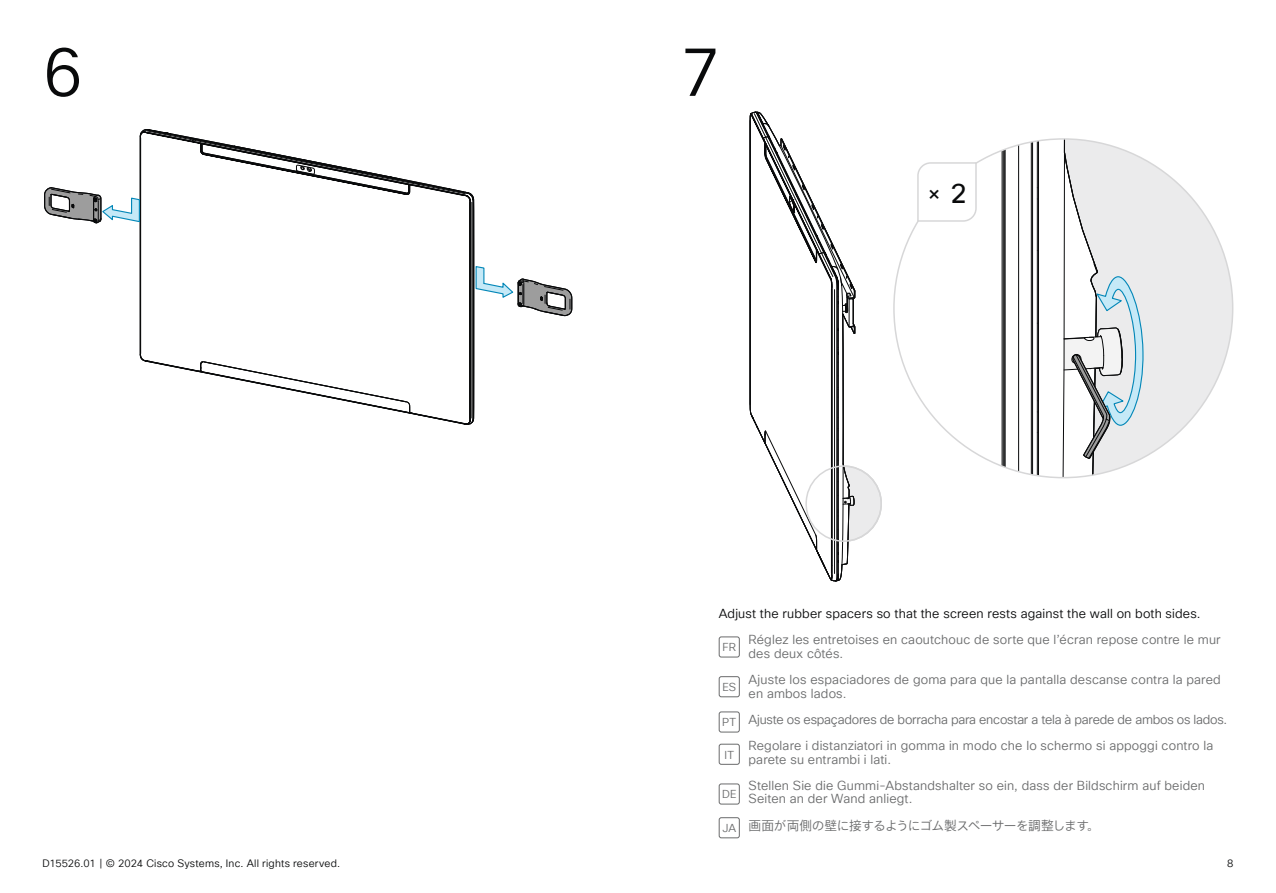
<style>
.page{position:relative;width:1276px;height:893px;background:#fff}
.page>*{position:absolute;margin:0;border:0;box-sizing:border-box;transform-origin:0 0}
.Step_number_-_left{font:67.5px "Cisco Sans TT Light";color:#090a0b}
.Repetitions{font:27px "Cisco Sans TT Light";color:#090a0b}
.Body_5_French_hanging{font:12.75px/13.5px "Cisco Sans TT Light";letter-spacing:.01em;color:#6a6b6c}
.Body_1{font:12.75px "Cisco Sans TT Light";letter-spacing:.015em;color:#090a0b}
.Body_5_French_hanging-2{font:12.75px "Cisco Sans TT Light";letter-spacing:-.015em;color:#6a6b6c}
.Body_5_French_hanging-3{font:12.75px "Cisco Sans JPN Light";letter-spacing:-.05em;color:#6a6b6c}
.Body_1_center_French_for_Product_overvie{font:11.25px "Cisco Sans TT Light";letter-spacing:.015em;color:#6a6b6c}
.t1{font:10.5px "Cisco Sans TT Light";letter-spacing:.02em;color:#090a0b}
.s1{font-family:"Cisco Sans TT"}
</style>
<div class="page">
<svg style="left:44px;top:129px;width:529px;height:296px"></svg>
<div style="left:806px;top:466px;width:75px;height:75px;background:#ebebec;border-radius:50%"></div>
<svg style="left:749px;top:111px;width:106px;height:471px"></svg>
<div style="left:805px;top:465px;width:77px;height:77px;border:2px solid #d7d7d8;border-radius:50%"></div>
<div style="left:894px;top:139px;width:338px;height:339px;background:#ebebec;border-radius:50%"></div>
<svg style="left:894px;top:139px;width:249px;height:339px"></svg>
<div style="left:719px;top:636px;width:20px;height:21px;border:1px solid #6a6b6c;border-radius:2px"></div>
<div style="left:719px;top:676px;width:20px;height:21px;border:1px solid #6a6b6c;border-radius:2px"></div>
<div style="left:719px;top:711px;width:20px;height:21px;border:1px solid #6a6b6c;border-radius:2px"></div>
<div style="left:719px;top:744px;width:20px;height:21px;border:1px solid #6a6b6c;border-radius:2px"></div>
<div style="left:719px;top:784px;width:20px;height:20px;border:1px solid #6a6b6c;border-radius:2px"></div>
<div style="left:719px;top:817px;width:20px;height:21px;border:1px solid #6a6b6c;border-radius:2px"></div>
<p class="Step_number_-_left" style="left:43px;top:28px;width:42px">6</p>
<p class="Step_number_-_left" style="left:680px;top:28px;width:42px">7</p>
<p class="Repetitions" style="left:926px;top:176px;width:42px">× <span class="s1">2</span></p>
<p class="Body_1" style="left:719px;top:605px;width:483px">Adjust the rubber spacers so that the screen rests against the wall on both sides.</p>
<p class="Body_1_center_French_for_Product_overvie" style="left:722px;top:640px;width:15px">FR</p>
<p class="Body_5_French_hanging" style="left:748px;top:634px;width:473px">Réglez les entretoises en caoutchouc de sorte que l’écran repose contre le mur des deux côtés.</p>
<p class="Body_1_center_French_for_Product_overvie" style="left:722px;top:680px;width:15px">ES</p>
<p class="Body_5_French_hanging" style="left:748px;top:673px;width:474px">Ajuste los espaciadores de goma para que la pantalla descanse contra la pared en ambos lados.</p>
<p class="Body_1_center_French_for_Product_overvie" style="left:722px;top:715px;width:15px">PT</p>
<p class="Body_5_French_hanging-2" style="left:748px;top:711px;width:480px">Ajuste os espaçadores de borracha para encostar a tela à parede de ambos os lados.</p>
<p class="Body_1_center_French_for_Product_overvie" style="left:724px;top:747px;width:11px">IT</p>
<p class="Body_5_French_hanging" style="left:748px;top:739px;width:466px">Regolare i distanziatori in gomma in modo che lo schermo si appoggi contro la parete su entrambi i lati.</p>
<p class="Body_1_center_French_for_Product_overvie" style="left:722px;top:787px;width:16px">DE</p>
<p class="Body_5_French_hanging" style="left:748px;top:779px;width:458px">Stellen Sie die Gummi-Abstandshalter so ein, dass der Bildschirm auf beiden<br>Seiten an der Wand anliegt.</p>
<p class="Body_1_center_French_for_Product_overvie" style="left:722px;top:821px;width:15px">JA</p>
<p class="Body_5_French_hanging-3" style="left:748px;top:817px;width:353px">画面が両側の壁に接するようにゴム製スペーサーを調整します。</p>
<p class="t1" style="left:43px;top:857px;width:299px">D15526.01 | © 2024 Cisco Systems, Inc. All rights reserved.</p>
<p class="t1" style="left:1227px;top:857px;width:8px">8</p>
</div>
